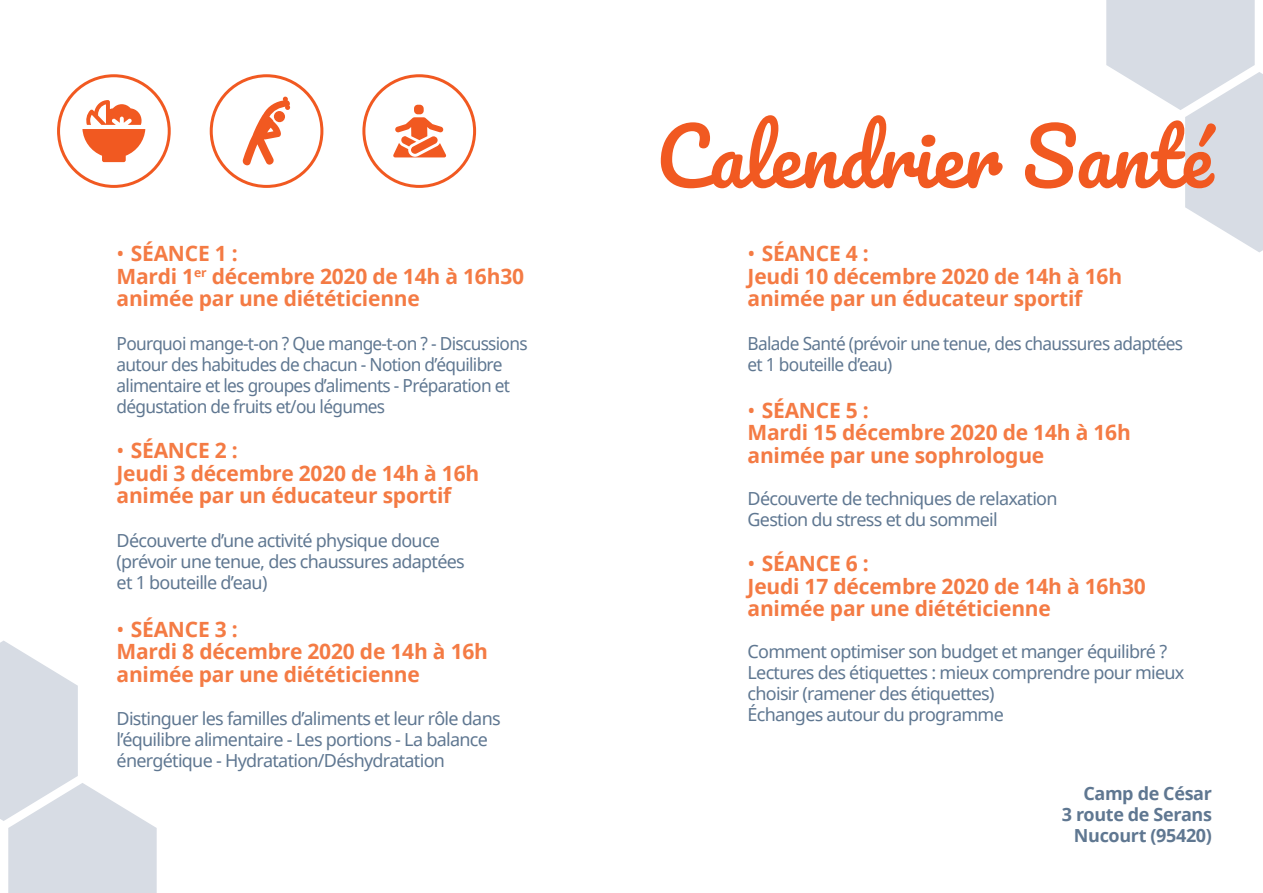
<style>
.page{position:relative;width:1263px;height:893px;background:#fff}
.page>*{position:absolute;margin:0;border:0;box-sizing:border-box;transform-origin:0 0}
.SOUS_TITRE{font:77.25px "Pacifico";color:#f15921}
.TEXTE{font:700 21px/22.5px "Noto Sans";letter-spacing:-.01em;color:#f47b44}
.SOUS_TITRE-2{font:700 21px/22.5px "Noto Sans";letter-spacing:-.01em;color:#f47b44}
.TEXTE-2{font:18px/21px "Noto Sans";letter-spacing:-.04em;color:#5f7791}
.SOUS_TITRE-3{font:18px/21px "Noto Sans";letter-spacing:-.04em;color:#5f7791;scale:.96 1}
.t1{font:700 18px/21px "Noto Sans";letter-spacing:-.02em;color:#5f7791;text-align:right}
.s1{font-weight:400}
</style>
<div class="page">
<svg style="left:1106px;top:0;width:157px;height:252px"></svg>
<svg style="left:0;top:640px;width:157px;height:253px"></svg>
<svg style="left:82px;top:100px;width:63px;height:62px"></svg>
<div style="left:57px;top:74px;width:114px;height:114px;border:3px solid #f15921;border-radius:50%"></div>
<svg style="left:393px;top:105px;width:53px;height:52px"></svg>
<div style="left:362px;top:74px;width:114px;height:114px;border:3px solid #f15921;border-radius:50%"></div>
<svg style="left:242px;top:96px;width:49px;height:70px"></svg>
<div style="left:210px;top:74px;width:113px;height:114px;border:3px solid #f15921;border-radius:50%"></div>
<p class="SOUS_TITRE-2" style="left:117px;top:242px;width:409px"><span class="s1">•</span> SÉANCE 1 :<br>Mardi 1<sup>er</sup> décembre 2020 de 14h à 16h30 animée par une diététicienne</p>
<p class="SOUS_TITRE-3" style="left:117px;top:332px;width:430px">Pourquoi mange-t-on ? Que mange-t-on ? - Discussions autour des habitudes de chacun - Notion d’équilibre alimentaire et les groupes d’aliments - Préparation et dégustation de fruits et/ou légumes</p>
<p class="TEXTE" style="left:117px;top:439px;width:364px"><span class="s1">•</span> SÉANCE 2 :<br>Jeudi 3 décembre 2020 de 14h à 16h animée par un éducateur sportif</p>
<p class="TEXTE-2" style="left:117px;top:530px;width:350px">Découverte d’une activité physique douce (prévoir une tenue, des chaussures adaptées et 1 bouteille d’eau)</p>
<p class="TEXTE" style="left:117px;top:617px;width:373px"><span class="s1">•</span> SÉANCE 3 :<br>Mardi 8 décembre 2020 de 14h à 16h animée par une diététicienne</p>
<p class="TEXTE-2" style="left:117px;top:708px;width:386px">Distinguer les familles d’aliments et leur rôle dans l’équilibre alimentaire - Les portions - La balance énergétique - Hydratation/Déshydratation</p>
<p class="SOUS_TITRE" style="left:656px;top:116px;width:557px">Calendrier Santé</p>
<p class="SOUS_TITRE-2" style="left:747px;top:242px;width:376px"><span class="s1">•</span> SÉANCE 4 :<br>Jeudi 10 décembre 2020 de 14h à 16h animée par un éducateur sportif</p>
<p class="SOUS_TITRE-3" style="left:747px;top:332px;width:455px">Balade Santé (prévoir une tenue, des chaussures adaptées et 1 bouteille d’eau)</p>
<p class="TEXTE" style="left:747px;top:398px;width:385px"><span class="s1">•</span> SÉANCE 5 :<br>Mardi 15 décembre 2020 de 14h à 16h animée par une sophrologue</p>
<p class="TEXTE-2" style="left:747px;top:487px;width:311px">Découverte de techniques de relaxation<br>Gestion du stress et du sommeil</p>
<p class="TEXTE" style="left:747px;top:552px;width:400px"><span class="s1">•</span> SÉANCE 6 :<br>Jeudi 17 décembre 2020 de 14h à 16h30 animée par une diététicienne</p>
<p class="TEXTE-2" style="left:747px;top:641px;width:438px">Comment optimiser son budget et manger équilibré ?<br>Lectures des étiquettes : mieux comprendre pour mieux choisir (ramener des étiquettes)<br>Échanges autour du programme</p>
<p class="t1" style="left:1062px;top:782px;width:152px">Camp de César<br>3 route de Serans<br>Nucourt (95420)</p>
</div>
